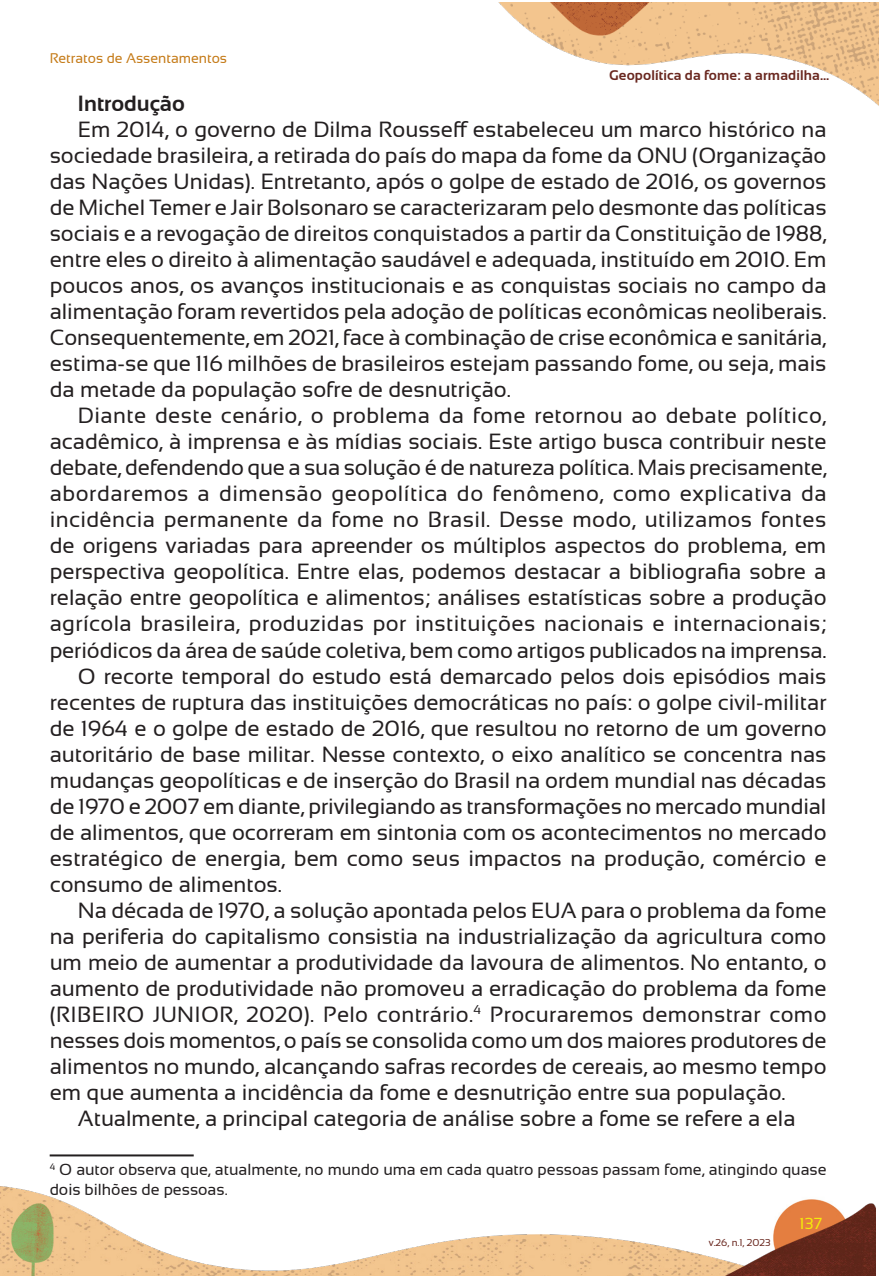
<style>
.page{position:relative;width:879px;height:1276px;background:#fff}
.page>*{position:absolute;margin:0;border:0;box-sizing:border-box;transform-origin:0 0}
.t1{font:22px/26px "Sansation";color:#231f20;text-align:justify}
.t2{font:22px "Sansation";letter-spacing:.025em;color:#231f20}
.t3{font:700 22px "Sansation";color:#231f20}
.t4{font:16px/20px "Sansation";color:#231f20}
.t5{font:16px "Sansation";color:#f4eb0a}
.t6{font:700 14px "Sansation";letter-spacing:.01em;color:#6a2820}
.t7{font:14px "Sansation";color:#c57b18}
.t8{font:10px "Sansation";color:#6a2820}
</style>
<div class="page">
<img style="left:499px;top:3px;width:380px;height:103px">
<img style="left:0;top:1186px;width:876px;height:90px">
<hr style="left:50px;top:1154px;width:144px;height:2px;background:#231f20">
<p class="t7" style="left:50px;top:51px;width:179px">Retratos de Assentamentos</p>
<p class="t6" style="left:609px;top:67px;width:221px">Geopolítica da fome: a armadilha...</p>
<p class="t3" style="left:78px;top:91px;width:108px">Introdução</p>
<p class="t1" style="left:50px;top:117px;width:778px;text-indent:28px">Em 2014, o governo de Dilma Rousseff estabeleceu um marco histórico na sociedade brasileira, a retirada do país do mapa da fome da ONU (Organização das Nações Unidas). Entretanto, após o golpe de estado de 2016, os governos de Michel Temer e Jair Bolsonaro se caracterizaram pelo desmonte das políticas sociais e a revogação de direitos conquistados a partir da Constituição de 1988, entre eles o direito à alimentação saudável e adequada, instituído em 2010. Em poucos anos, os avanços institucionais e as conquistas sociais no campo da alimentação foram revertidos pela adoção de políticas econômicas neoliberais.<br>Consequentemente, em 2021, face à combinação de crise econômica e sanitária, estima-se que 116 milhões de brasileiros estejam passando fome, ou seja, mais da metade da população sofre de desnutrição.</p>
<p class="t1" style="left:78px;top:403px;width:750px">Diante deste cenário, o problema da fome retornou ao debate político,</p>
<p class="t1" style="left:50px;top:429px;width:778px">acadêmico, à imprensa e às mídias sociais. Este artigo busca contribuir neste</p>
<p class="t1" style="left:50px;top:455px;width:778px">debate, defendendo que a sua solução é de natureza política. Mais precisamente,</p>
<p class="t2" style="left:50px;top:481px;width:778px">abordaremos a dimensão geopolítica do fenômeno, como explicativa da</p>
<p class="t1" style="left:50px;top:507px;width:778px">incidência permanente da fome no Brasil. Desse modo, utilizamos fontes</p>
<p class="t1" style="left:50px;top:533px;width:778px">de origens variadas para apreender os múltiplos aspectos do problema, em</p>
<p class="t1" style="left:50px;top:559px;width:778px">perspectiva geopolítica. Entre elas, podemos destacar a bibliografia sobre a</p>
<p class="t1" style="left:50px;top:585px;width:778px">relação entre geopolítica e alimentos; análises estatísticas sobre a produção</p>
<p class="t1" style="left:50px;top:611px;width:778px">agrícola brasileira, produzidas por instituições nacionais e internacionais;</p>
<p class="t1" style="left:50px;top:637px;width:778px">periódicos da área de saúde coletiva, bem como artigos publicados na imprensa.</p>
<p class="t1" style="left:78px;top:663px;width:750px">O recorte temporal do estudo está demarcado pelos dois episódios mais</p>
<p class="t1" style="left:50px;top:689px;width:778px">recentes de ruptura das instituições democráticas no país: o golpe civil-militar</p>
<p class="t1" style="left:50px;top:715px;width:778px">de 1964 e o golpe de estado de 2016, que resultou no retorno de um governo</p>
<p class="t1" style="left:50px;top:741px;width:778px">autoritário de base militar. Nesse contexto, o eixo analítico se concentra nas</p>
<p class="t1" style="left:50px;top:767px;width:778px">mudanças geopolíticas e de inserção do Brasil na ordem mundial nas décadas</p>
<p class="t1" style="left:50px;top:793px;width:778px">de 1970 e 2007 em diante, privilegiando as transformações no mercado mundial</p>
<p class="t1" style="left:50px;top:819px;width:778px">de alimentos, que ocorreram em sintonia com os acontecimentos no mercado</p>
<p class="t1" style="left:50px;top:845px;width:778px">estratégico de energia, bem como seus impactos na produção, comércio e</p>
<p class="t1" style="left:50px;top:871px;width:234px">consumo de alimentos.</p>
<p class="t1" style="left:78px;top:897px;width:750px">Na década de 1970, a solução apontada pelos EUA para o problema da fome</p>
<p class="t1" style="left:50px;top:923px;width:778px">na periferia do capitalismo consistia na industrialização da agricultura como</p>
<p class="t1" style="left:50px;top:949px;width:778px">um meio de aumentar a produtividade da lavoura de alimentos. No entanto, o</p>
<p class="t1" style="left:50px;top:975px;width:778px">aumento de produtividade não promoveu a erradicação do problema da fome</p>
<p class="t1" style="left:50px;top:1001px;width:778px">(RIBEIRO JUNIOR, 2020). Pelo contrário.<sup>4</sup> Procuraremos demonstrar como</p>
<p class="t1" style="left:50px;top:1027px;width:778px">nesses dois momentos, o país se consolida como um dos maiores produtores de</p>
<p class="t1" style="left:50px;top:1053px;width:778px">alimentos no mundo, alcançando safras recordes de cereais, ao mesmo tempo</p>
<p class="t1" style="left:50px;top:1079px;width:737px">em que aumenta a incidência da fome e desnutrição entre sua população.</p>
<p class="t1" style="left:78px;top:1105px;width:719px">Atualmente, a principal categoria de análise sobre a fome se refere a ela</p>
<p class="t4" style="left:50px;top:1160px;width:778px"><sup>4</sup> O autor observa que, atualmente, no mundo uma em cada quatro pessoas passam fome, atingindo quase dois bilhões de pessoas.</p>
<p class="t8" style="left:709px;top:1236px;width:63px">v.26, n.1, 2023</p>
<p class="t5" style="left:799px;top:1214px;width:24px">137</p>
</div>
